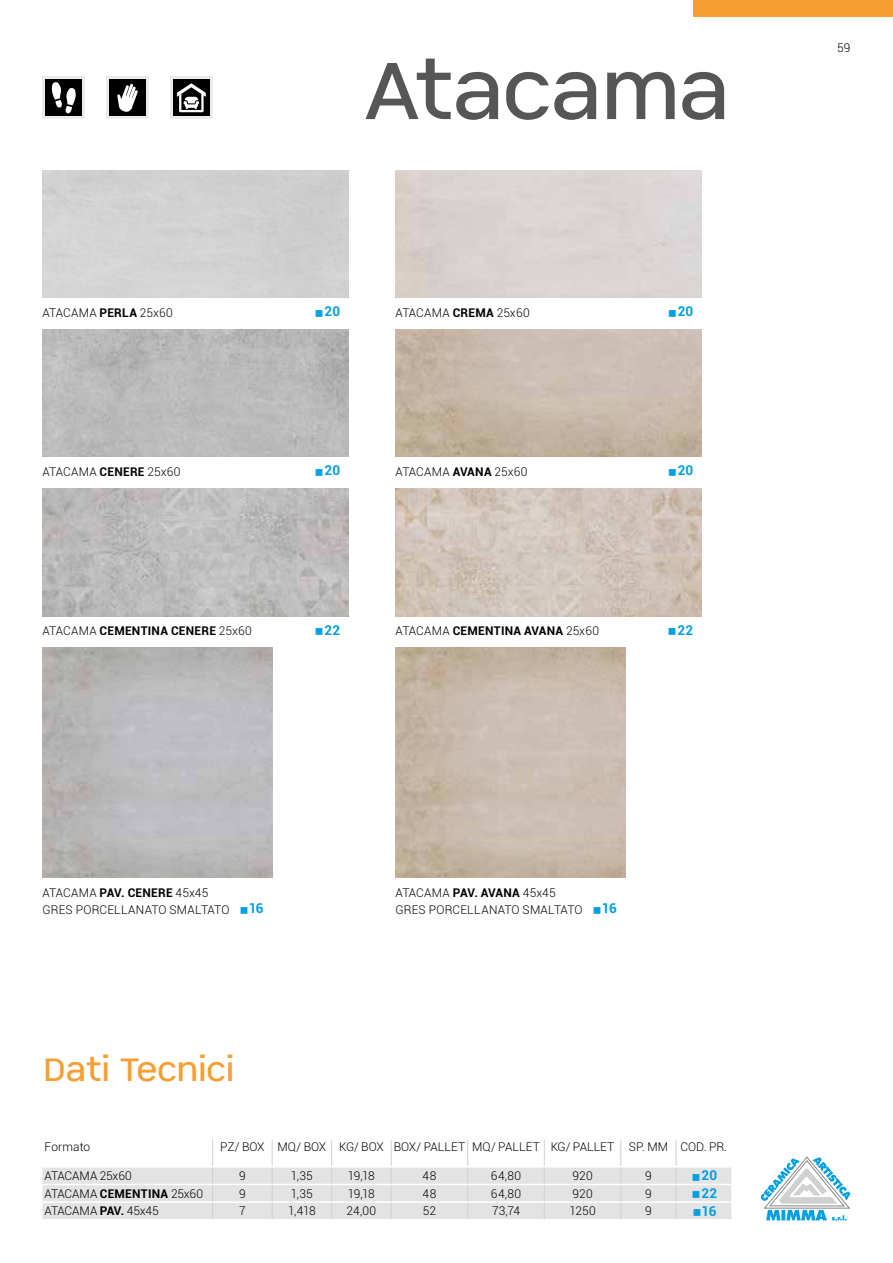
<style>
.page{position:relative;width:893px;height:1263px;background:#fff}
.page>*{position:absolute;margin:0;border:0;box-sizing:border-box;transform-origin:0 0}
.t1{font:90px "CP Company TT Regular";letter-spacing:-.03em;color:#565656}
.t2{font:36px "CP Company TT Regular";letter-spacing:-.015em;color:#f69e32}
.t3{font:700 13.5px "Roboto";letter-spacing:.005em;color:#009fe3}
.t4{font:300 12px/16.5px "Roboto";letter-spacing:.005em;color:#000}
.t5{font:700 12px "Roboto";letter-spacing:.02em;color:#000}
.s1{font-weight:700}
.s2{font-weight:300}
</style>
<div class="page">
<svg style="left:761px;top:1156px;width:89px;height:64px"></svg>
<img style="left:396px;top:488px;width:306px;height:128px">
<img style="left:43px;top:329px;width:306px;height:128px">
<img style="left:43px;top:488px;width:306px;height:128px">
<div style="left:693px;top:0;width:200px;height:17px;background:#f69e32"></div>
<div style="left:106px;top:77px;width:43px;height:42px;background:#ececed"></div>
<div style="left:109px;top:79px;width:37px;height:37px;background:#000"></div>
<svg style="left:117px;top:84px;width:21px;height:28px"></svg>
<div style="left:43px;top:77px;width:42px;height:42px;background:#ececed"></div>
<div style="left:45px;top:79px;width:37px;height:37px;background:#000"></div>
<svg style="left:52px;top:82px;width:24px;height:31px"></svg>
<div style="left:170px;top:77px;width:43px;height:42px;background:#ececed"></div>
<div style="left:173px;top:79px;width:37px;height:37px;background:#000"></div>
<svg style="left:177px;top:83px;width:29px;height:29px"></svg>
<svg style="left:43px;top:1140px;width:688px;height:79px"></svg>
<h1 class="t1" style="left:364px;top:39px;width:369px">Atacama</h1>
<p class="t4" style="left:43px;top:304px;width:132px">ATACAMA <span class="s1">PERLA</span> 25x60</p>
<p class="t3" style="left:325px;top:302px;width:17px">20</p>
<p class="t4" style="left:396px;top:304px;width:136px">ATACAMA <span class="s1">CREMA</span> 25x60</p>
<p class="t3" style="left:678px;top:302px;width:17px">20</p>
<p class="t4" style="left:43px;top:463px;width:139px">ATACAMA <span class="s1">CENERE</span> 25x60</p>
<p class="t3" style="left:325px;top:461px;width:17px">20</p>
<p class="t4" style="left:396px;top:463px;width:133px">ATACAMA <span class="s1">AVANA</span> 25x60</p>
<p class="t3" style="left:678px;top:461px;width:17px">20</p>
<p class="t5" style="left:43px;top:622px;width:211px"><span class="s2">ATACAMA</span> CEMENTINA CENERE <span class="s2">25x60</span></p>
<p class="t3" style="left:324px;top:620px;width:17px">22</p>
<p class="t5" style="left:396px;top:622px;width:205px"><span class="s2">ATACAMA</span> CEMENTINA AVANA <span class="s2">25x60</span></p>
<p class="t3" style="left:678px;top:620px;width:17px">22</p>
<p class="t4" style="left:43px;top:884px;width:188px">ATACAMA <span class="s1">PAV. CENERE</span> 45x45<br>GRES PORCELLANATO SMALTATO</p>
<p class="t3" style="left:249px;top:899px;width:16px">16</p>
<h2 class="t2" style="left:43px;top:1049px;width:194px">Dati Tecnici</h2>
<p class="t4" style="left:396px;top:884px;width:188px">ATACAMA <span class="s1">PAV. AVANA</span> 45x45<br>GRES PORCELLANATO SMALTATO</p>
<p class="t3" style="left:602px;top:899px;width:16px">16</p>
<p class="t4" style="left:45px;top:1138px;width:47px">Formato</p>
<p class="t4" style="left:220px;top:1138px;width:508px">PZ/ BOX MQ/ BOX KG/ BOX BOX/ PALLET MQ/ PALLET KG/ PALLET SP. MM COD. PR.</p>
<p class="t4" style="left:45px;top:1167px;width:89px">ATACAMA 25x60</p>
<p class="t4" style="left:239px;top:1167px;width:8px">9</p>
<p class="t4" style="left:291px;top:1167px;width:24px">1,35</p>
<p class="t4" style="left:348px;top:1167px;width:29px">19,18</p>
<p class="t4" style="left:423px;top:1167px;width:15px">48</p>
<p class="t4" style="left:491px;top:1167px;width:32px">64,80</p>
<p class="t4" style="left:572px;top:1167px;width:22px">920</p>
<p class="t4" style="left:645px;top:1167px;width:8px">9</p>
<p class="t3" style="left:702px;top:1166px;width:17px">20</p>
<p class="t4" style="left:45px;top:1185px;width:160px">ATACAMA <span class="s1">CEMENTINA</span> 25x60</p>
<p class="t4" style="left:239px;top:1185px;width:8px">9</p>
<p class="t4" style="left:291px;top:1185px;width:24px">1,35</p>
<p class="t4" style="left:348px;top:1185px;width:29px">19,18</p>
<p class="t4" style="left:423px;top:1185px;width:15px">48</p>
<p class="t4" style="left:491px;top:1185px;width:32px">64,80</p>
<p class="t4" style="left:572px;top:1185px;width:22px">920</p>
<p class="t4" style="left:645px;top:1185px;width:8px">9</p>
<p class="t3" style="left:702px;top:1183px;width:17px">22</p>
<p class="t4" style="left:45px;top:1202px;width:116px">ATACAMA <span class="s1">PAV.</span> 45x45</p>
<p class="t4" style="left:239px;top:1202px;width:8px">7</p>
<p class="t4" style="left:288px;top:1202px;width:29px">1,418</p>
<p class="t4" style="left:347px;top:1202px;width:31px">24,00</p>
<p class="t4" style="left:423px;top:1202px;width:15px">52</p>
<p class="t4" style="left:492px;top:1202px;width:30px">73,74</p>
<p class="t4" style="left:569px;top:1202px;width:28px">1250</p>
<p class="t4" style="left:645px;top:1202px;width:8px">9</p>
<p class="t3" style="left:701px;top:1201px;width:16px">16</p>
<p class="t4" style="left:837px;top:39px;width:15px">59</p>
</div>
